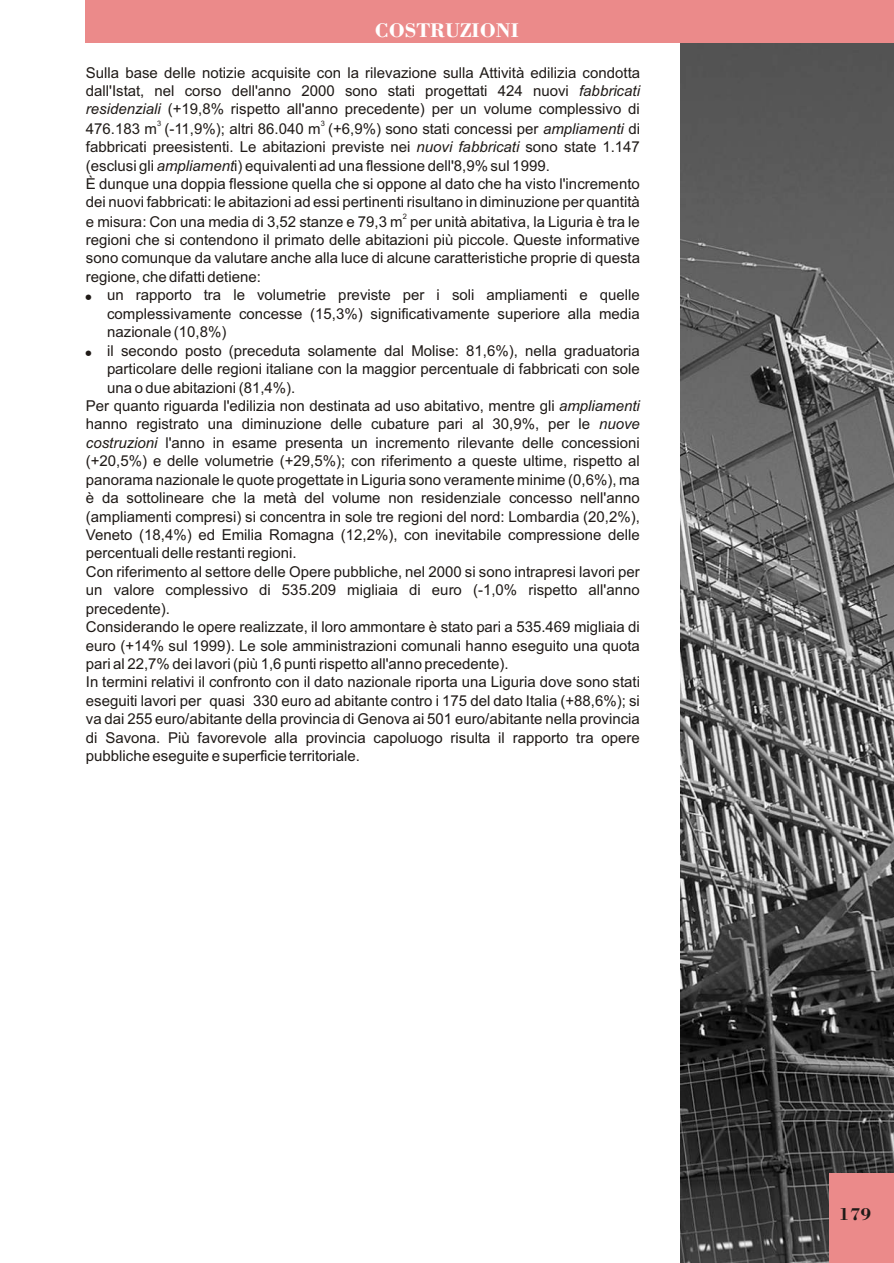
<style>
.page{position:relative;width:894px;height:1263px;background:#fff}
.page>*{position:absolute;margin:0;border:0;box-sizing:border-box;transform-origin:0 0}
.t1{font:21px "Bodoni Bd BT";color:#fff}
.t2{font:18px "Bodoni Bd BT";color:#1f1a17}
.t3{font:15px/18.5px "Arial";color:#1f1a17;text-align:justify}
.t4{font:7.5px "Arial";color:#1f1a17}
.s1{font-style:italic}
</style>
<div class="page">
<img style="left:681px;top:43px;width:213px;height:1220px">
<div style="left:85px;top:0;width:809px;height:43px;background:#eb8a8a"></div>
<div style="left:829px;top:1173px;width:65px;height:90px;background:#eb8a8a"></div>
<h1 class="t1" style="left:375px;top:21px;width:145px">COSTRUZIONI</h1>
<p class="t3" style="left:86px;top:64px;width:556px">Sulla base delle notizie acquisite con la rilevazione sulla Attività edilizia condotta dall'Istat, nel corso dell'anno 2000 sono stati progettati 424 nuovi <span class="s1">fabbricati residenziali</span> (+19,8% rispetto all'anno precedente) per un volume complessivo di</p>
<p class="t4" style="left:157px;top:121px;width:6px">3</p>
<p class="t4" style="left:321px;top:121px;width:6px">3</p>
<p class="t3" style="left:86px;top:121px;width:556px;text-align:left">476.183 m (-11,9%); altri 86.040 m (+6,9%) sono stati concessi per <span class="s1">ampliamenti</span> di fabbricati preesistenti. Le abitazioni previste nei <span class="s1">nuovi fabbricati</span> sono state 1.147 (esclusi gli <span class="s1">ampliament</span>i) equivalenti ad una flessione dell'8,9% sul 1999.<br>È dunque una doppia flessione quella che si oppone al dato che ha visto l'incremento dei nuovi fabbricati: le abitazioni ad essi pertinenti risultano in diminuzione per quantità</p>
<p class="t4" style="left:403px;top:214px;width:6px">2</p>
<p class="t3" style="left:86px;top:214px;width:556px">e misura: Con una media di 3,52 stanze e 79,3 m per unità abitativa, la Liguria è tra le regioni che si contendono il primato delle abitazioni più piccole. Queste informative sono comunque da valutare anche alla luce di alcune caratteristiche proprie di questa regione, che difatti detiene:</p>
<p class="t3" style="left:107px;top:287px;width:534px">un rapporto tra le volumetrie previste per i soli ampliamenti e quelle</p>
<p class="t3" style="left:107px;top:306px;width:534px">complessivamente concesse (15,3%) significativamente superiore alla media</p>
<p class="t3" style="left:107px;top:324px;width:121px">nazionale (10,8%)</p>
<p class="t3" style="left:107px;top:343px;width:534px">il secondo posto (preceduta solamente dal Molise: 81,6%), nella graduatoria</p>
<p class="t3" style="left:107px;top:361px;width:534px">particolare delle regioni italiane con la maggior percentuale di fabbricati con sole</p>
<p class="t3" style="left:107px;top:379px;width:190px">una o due abitazioni (81,4%).</p>
<p class="t3" style="left:86px;top:398px;width:556px">Per quanto riguarda l'edilizia non destinata ad uso abitativo, mentre gli <span class="s1">ampliamenti</span></p>
<p class="t3" style="left:86px;top:416px;width:556px">hanno registrato una diminuzione delle cubature pari al 30,9%, per le <span class="s1">nuove</span></p>
<p class="t3" style="left:86px;top:435px;width:556px"><span class="s1">costruzioni</span> l'anno in esame presenta un incremento rilevante delle concessioni</p>
<p class="t3" style="left:86px;top:453px;width:556px">(+20,5%) e delle volumetrie (+29,5%); con riferimento a queste ultime, rispetto al</p>
<p class="t3" style="left:86px;top:472px;width:556px">panorama nazionale le quote progettate in Liguria sono veramente minime (0,6%), ma</p>
<p class="t3" style="left:86px;top:490px;width:555px">è da sottolineare che la metà del volume non residenziale concesso nell'anno</p>
<p class="t3" style="left:86px;top:508px;width:556px">(ampliamenti compresi) si concentra in sole tre regioni del nord: Lombardia (20,2%),</p>
<p class="t3" style="left:86px;top:527px;width:556px">Veneto (18,4%) ed Emilia Romagna (12,2%), con inevitabile compressione delle</p>
<p class="t3" style="left:86px;top:545px;width:212px">percentuali delle restanti regioni.</p>
<p class="t3" style="left:86px;top:564px;width:555px">Con riferimento al settore delle Opere pubbliche, nel 2000 si sono intrapresi lavori per</p>
<p class="t3" style="left:86px;top:582px;width:555px">un valore complessivo di 535.209 migliaia di euro (-1,0% rispetto all'anno</p>
<p class="t3" style="left:86px;top:601px;width:86px">precedente).</p>
<p class="t3" style="left:86px;top:619px;width:556px">Considerando le opere realizzate, il loro ammontare è stato pari a 535.469 migliaia di</p>
<p class="t3" style="left:86px;top:637px;width:556px">euro (+14% sul 1999). Le sole amministrazioni comunali hanno eseguito una quota</p>
<p class="t3" style="left:86px;top:656px;width:424px">pari al 22,7% dei lavori (più 1,6 punti rispetto all'anno precedente).</p>
<p class="t3" style="left:86px;top:674px;width:556px">In termini relativi il confronto con il dato nazionale riporta una Liguria dove sono stati</p>
<p class="t3" style="left:86px;top:693px;width:556px">eseguiti lavori per quasi 330 euro ad abitante contro i 175 del dato Italia (+88,6%); si</p>
<p class="t3" style="left:86px;top:711px;width:556px">va dai 255 euro/abitante della provincia di Genova ai 501 euro/abitante nella provincia</p>
<p class="t3" style="left:86px;top:730px;width:556px">di Savona. Più favorevole alla provincia capoluogo risulta il rapporto tra opere</p>
<p class="t3" style="left:86px;top:748px;width:276px">pubbliche eseguite e superficie territoriale.</p>
<p class="t2" style="left:839px;top:1206px;width:34px">179</p>
</div>
